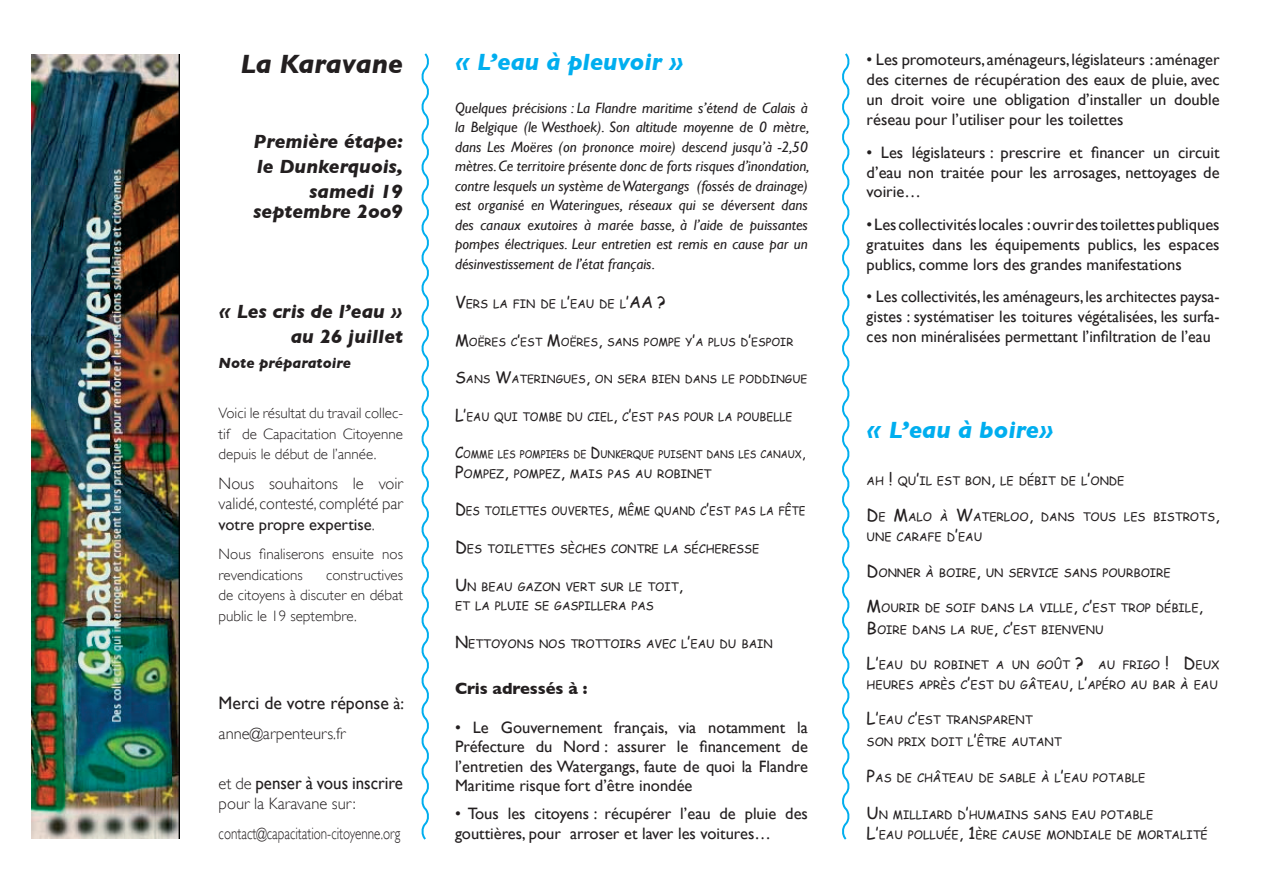
<style>
.page{position:relative;width:1263px;height:893px;background:#fff}
.page>*{position:absolute;margin:0;border:0;box-sizing:border-box;transform-origin:0 0}
.t1{font:italic 700 27px "Gill Sans";color:#231f20}
.t2{font:italic 700 24px "Gill Sans";color:#00aeef}
.t3{font:italic 700 19.5px/25px "Gill Sans";color:#231f20;text-align:right}
.t4{font:18px "Gill Sans";color:#231f20;scale:.94 1}
.t5{font:18px "Gill Sans";color:#231f20}
.t6{font:16.5px/20px "Gill Sans";color:#231f20;text-align:justify}
.t7{font:300 16.5px/20.5px "Gill Sans";color:#231f20;text-align:justify}
.t8{font:700 16.5px "Gill Sans";color:#231f20}
.t9{font:italic 15px/19.5px "Gill Sans";color:#231f20;text-align:justify}
.t10{font:300 15px/20.5px "Gill Sans";color:#231f20;text-align:justify}
.t11{font:italic 700 15px "Gill Sans";color:#231f20}
.t12{font:11.55px/20px "Comic Sans MS";color:#231f20}
.t13{font:11.55px "Comic Sans MS";color:#231f20;scale:.92 1}
.t14{font:11.55px "Comic Sans MS";color:#231f20;scale:.95 1}
.t15{font:11.1px "Comic Sans MS";color:#231f20}
.t16{font:10.5px "Comic Sans MS";color:#231f20;scale:.91 1}
.s1{font-weight:400}
.s2{font-size:16.5px}
.s3{font-weight:300;font-size:16.5px}
.s4{font-size:15.75px}
.s5{font-size:15px}
</style>
<div class="page">
<img style="left:32px;top:54px;width:147px;height:785px">
<svg style="left:421px;top:53px;width:8px;height:787px"></svg>
<svg style="left:842px;top:53px;width:8px;height:787px"></svg>
<h1 class="t1" style="left:240px;top:48px;width:164px">La Karavane</h1>
<p class="t3" style="left:254px;top:128px;width:151px">Première étape: le Dunkerquois, samedi 19</p>
<p class="t3" style="left:254px;top:199px;width:151px">septembre 2oo9</p>
<p class="t3" style="left:219px;top:299px;width:186px">« Les cris de l’eau » au 26 juillet</p>
<p class="t11" style="left:219px;top:354px;width:134px">Note préparatoire</p>
<p class="t10" style="left:219px;top:403px;width:186px">Voici le résultat du travail collec&shy;tif de Capacitation Citoyenne depuis le début de l’année.</p>
<p class="t7" style="left:219px;top:473px;width:186px">Nous souhaitons le voir validé, contesté, complété par <span class="s1">votre propre expertise</span>.</p>
<p class="t10" style="left:219px;top:544px;width:186px">Nous finaliserons ensuite nos revendications</p>
<p class="t10" style="left:219px;top:564px;width:186px;text-indent:108px">constructives de citoyens à discuter en débat public le 19 septembre.</p>
<p class="t5" style="left:219px;top:693px;width:187px">Merci de votre réponse <span class="s2">à:</span></p>
<p class="t7" style="left:219px;top:723px;width:129px">anne@arpenteurs.fr</p>
<p class="t4" style="left:219px;top:772px;width:198px"><span class="s3">et de</span> penser à vous inscrire</p>
<p class="t7" style="left:219px;top:789px;width:183px;line-height:29.5px">pour la Karavane sur: contact@capacitation-citoyenne.org</p>
<h2 class="t2" style="left:455px;top:48px;width:231px">« L’eau à pleuvoir »</h2>
<p class="t9" style="left:455px;top:98px;width:356px">Quelques précisions : La Flandre maritime s’étend de Calais à la Belgique (le Westhoek). Son altitude moyenne de 0 mètre, dans Les Moëres (on prononce moire) descend jusqu’à -2,50 mètres. Ce territoire présente donc de forts risques d’inondation, contre lesquels un système de Watergangs (fossés de drainage) est organisé en Wateringues, réseaux qui se déversent dans des canaux exutoires à marée basse, à l’aide de puissantes pompes électriques. Leur entretien est remis en cause par un désinvestissement de l’état français.</p>
<p class="t12" style="left:455px;top:293px;width:212px"><span class="s2">V</span>ERS LA FIN DE L<span class="s2">’</span>EAU DE L<span class="s2">’AA ?</span></p>
<p class="t15" style="left:455px;top:333px;width:340px"><span class="s4">M</span>OËRES C<span class="s4">’</span>EST <span class="s4">M</span>OËRES<span class="s4">,</span> SANS POMPE Y<span class="s4">’</span>A PLUS D<span class="s4">’</span>ESPOIR</p>
<p class="t15" style="left:455px;top:371px;width:354px"><span class="s4">S</span>ANS <span class="s4">W</span>ATERINGUES<span class="s4">,</span> ON SERA BIEN DANS LE PODDINGUE</p>
<p class="t14" style="left:455px;top:408px;width:357px"><span class="s2">L’</span>EAU QUI TOMBE DU CIEL<span class="s2">,</span> C<span class="s2">’</span>EST PAS POUR LA POUBELLE</p>
<p class="t16" style="left:455px;top:447px;width:387px"><span class="s5">C</span>OMME LES POMPIERS DE <span class="s5">D</span>UNKERQUE PUISENT DANS LES CANAUX<span class="s5">,</span></p>
<p class="t12" style="left:455px;top:463px;width:258px"><span class="s2">P</span>OMPEZ<span class="s2">,</span> POMPEZ<span class="s2">,</span> MAIS PAS AU ROBINET</p>
<p class="t13" style="left:455px;top:503px;width:382px"><span class="s2">D</span>ES TOILETTES OUVERTES<span class="s2">,</span> MÊME QUAND C<span class="s2">’</span>EST PAS LA FÊTE</p>
<p class="t12" style="left:455px;top:538px;width:306px"><span class="s2">D</span>ES TOILETTES SÈCHES CONTRE LA SÉCHERESSE</p>
<p class="t12" style="left:455px;top:576px;width:230px;line-height:19.5px"><span class="s2">U</span>N BEAU GAZON VERT SUR LE TOIT<span class="s2">,<br></span>ET LA PLUIE SE GASPILLERA PAS</p>
<p class="t12" style="left:455px;top:633px;width:319px"><span class="s2">N</span>ETTOYONS NOS TROTTOIRS AVEC L<span class="s2">’</span>EAU DU BAIN</p>
<p class="t8" style="left:455px;top:678px;width:134px">Cris adressés à :</p>
<p class="t6" style="left:455px;top:717px;width:354px;line-height:19.5px">• Le Gouvernement français, via notamment la Préfecture du Nord : assurer le financement de l’entretien des Watergangs, faute de quoi la Flandre Maritime risque fort d’être inondée</p>
<p class="t6" style="left:455px;top:804px;width:354px;line-height:19.5px">• Tous les citoyens : récupérer l’eau de pluie des gouttières, pour arroser et laver les voitures…</p>
<p class="t6" style="left:867px;top:50px;width:354px">• Les promoteurs, aménageurs, législateurs : aménager des citernes de récupération des eaux de pluie, avec un droit voire une obligation d’installer un double réseau pour l’utiliser pour les toilettes</p>
<p class="t6" style="left:867px;top:142px;width:354px">• Les législateurs : prescrire et financer un circuit d’eau non traitée pour les arrosages, nettoyages de voirie…</p>
<p class="t6" style="left:867px;top:214px;width:354px">• Les collectivités locales : ouvrir des toilettes publiques gratuites dans les équipements publics, les espaces publics, comme lors des grandes manifestations</p>
<p class="t6" style="left:867px;top:287px;width:354px">• Les collectivités, les aménageurs, les architectes paysa&shy;gistes : systématiser les toitures végétalisées, les surfa&shy;ces non minéralisées permettant l’infiltration de l’eau</p>
<h2 class="t2" style="left:867px;top:416px;width:189px">« L’eau à boire»</h2>
<p class="t12" style="left:867px;top:470px;width:259px">AH <span class="s2">!</span> QU<span class="s2">’</span>IL EST BON<span class="s2">,</span> LE DÉBIT DE L<span class="s2">’</span>ONDE</p>
<p class="t12" style="left:867px;top:507px;width:354px"><span class="s2">D</span>E <span class="s2">M</span>ALO À <span class="s2">W</span>ATERLOO<span class="s2">,</span> DANS TOUS LES BISTROTS<span class="s2">,<br></span>UNE CARAFE D<span class="s2">’</span>EAU</p>
<p class="t12" style="left:867px;top:562px;width:306px"><span class="s2">D</span>ONNER À BOIRE<span class="s2">,</span> UN SERVICE SANS POURBOIRE</p>
<p class="t12" style="left:867px;top:596px;width:338px;line-height:22px"><span class="s2">M</span>OURIR DE SOIF DANS LA VILLE<span class="s2">,</span> C<span class="s2">’</span>EST TROP DÉBILE<span class="s2">,<br>B</span>OIRE DANS LA RUE<span class="s2">,</span> C<span class="s2">’</span>EST BIENVENU</p>
<p class="t12" style="left:867px;top:654px;width:354px"><span class="s2">L’</span>EAU DU ROBINET A UN GOÛT <span class="s2">?</span> AU FRIGO <span class="s2">! D</span>EUX<br>HEURES APRÈS C<span class="s2">’</span>EST DU GÂTEAU<span class="s2">,</span> L<span class="s2">’</span>APÉRO AU BAR À EAU</p>
<p class="t12" style="left:867px;top:709px;width:196px;line-height:22px"><span class="s2">L’</span>EAU C<span class="s2">’</span>EST TRANSPARENT<br>SON PRIX DOIT L<span class="s2">’</span>ÊTRE AUTANT</p>
<p class="t12" style="left:867px;top:767px;width:280px"><span class="s2">P</span>AS DE CHÂTEAU DE SABLE À L<span class="s2">’</span>EAU POTABLE</p>
<p class="t12" style="left:867px;top:804px;width:343px"><span class="s2">U</span>N MILLIARD D<span class="s2">’</span>HUMAINS SANS EAU POTABLE<br><span class="s2">L’</span>EAU POLLUÉE<span class="s2">, 1</span>ÈRE CAUSE MONDIALE DE MORTALITÉ</p>
</div>
